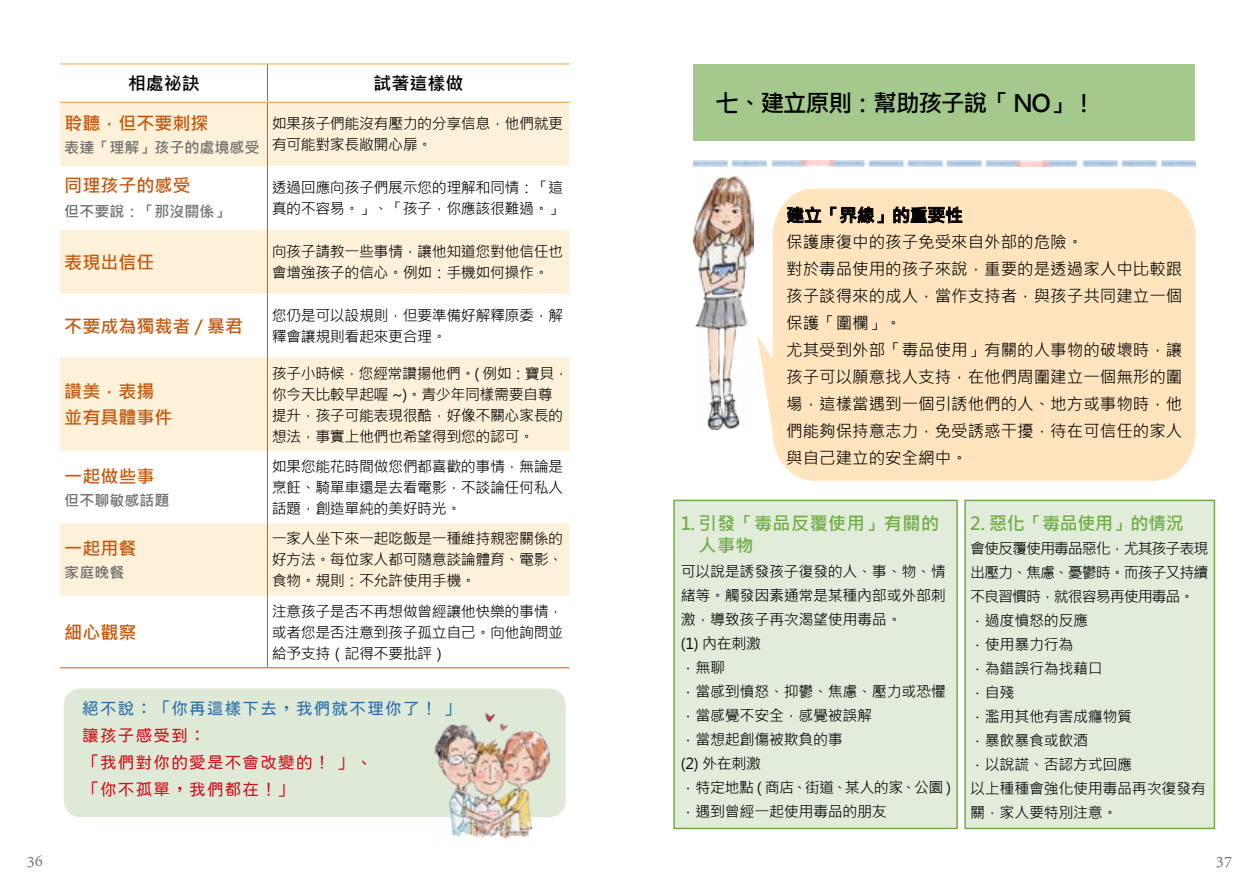
<style>
.page{position:relative;width:1259px;height:893px;background:#fff}
.page>*{position:absolute;margin:0;border:0;box-sizing:border-box;transform-origin:0 0}
.t1{font:700 24px "Microsoft Jheng Hei";letter-spacing:-.06em;color:#000}
.t2{font:700 18px/25.5px "Microsoft Jheng Hei";color:#c55a11}
.t3{font:700 18px "Microsoft Jheng Hei";color:#000}
.t4{font:700 18px/22.5px "Microsoft Jheng Hei";letter-spacing:.03em;color:#70ad47}
.t5{font:700 18px "Microsoft Jheng Hei";letter-spacing:-.02em;color:#70ad47}
.t6{font:18px "Adobe Devanagari";color:#767171}
.t7{font:16.5px/27px "Microsoft Jheng Hei";color:#000}
.t8{font:16.5px/27px "jf openhuninn 1.1";letter-spacing:.08em;color:#d0121b}
.t9{font:16.5px "jf openhuninn 1.1";letter-spacing:.08em;color:#296fab}
.t10{font:15px/24px "Microsoft Jheng Hei";letter-spacing:-.03em;color:#000}
.t11{font:700 15px "Microsoft Jheng Hei";color:#727171}
</style>
<div class="page">
<svg style="left:60px;top:103px;width:509px;height:492px;fill:#fdf1d9"></svg>
<div style="left:267px;top:102px;width:302px;height:64px;background:#fdf1d9"></div>
<hr style="left:267px;top:64px;width:1px;height:38px;background:#c55a11">
<hr style="left:267px;top:103px;width:1px;height:63px;background:#c55a11">
<hr style="left:267px;top:166px;width:1px;height:64px;background:#c55a11">
<hr style="left:267px;top:294px;width:1px;height:63px;background:#c55a11">
<hr style="left:267px;top:451px;width:1px;height:72px;background:#c55a11">
<hr style="left:267px;top:595px;width:1px;height:73px;background:#c55a11">
<hr style="left:267px;top:357px;width:1px;height:94px;background:#c55a11">
<hr style="left:267px;top:230px;width:1px;height:64px;background:#c55a11">
<hr style="left:267px;top:523px;width:1px;height:72px;background:#c55a11">
<hr style="left:60px;top:667px;width:207px;height:1px;background:#c55a11">
<hr style="left:267px;top:667px;width:302px;height:1px;background:#c55a11">
<hr style="left:60px;top:64px;width:207px;height:1px;background:#fc9f4c">
<hr style="left:267px;top:64px;width:302px;height:1px;background:#fc9f4c">
<hr style="left:60px;top:102px;width:207px;height:1px;background:#fc9f4c">
<hr style="left:267px;top:102px;width:302px;height:1px;background:#fc9f4c">
<div style="left:64px;top:688px;width:502px;height:129px;background:#dee9d8;border-radius:17px"></div>
<img style="left:434px;top:713px;width:120px;height:126px">
<div style="left:757px;top:189px;width:438px;height:292px;background:#ffe4bd"></div>
<div style="left:693px;top:64px;width:502px;height:76px;background:#a3c98c"></div>
<img style="left:693px;top:161px;width:502px;height:6px">
<img style="left:693px;top:176px;width:60px;height:254px">
<svg style="left:787px;top:206px;width:34px;height:17px"></svg>
<svg style="left:830px;top:206px;width:53px;height:17px"></svg>
<svg style="left:893px;top:207px;width:69px;height:16px"></svg>
<div style="left:673px;top:500px;width:285px;height:329px;background:#e1ecdb;border:2px solid #70ad47"></div>
<div style="left:964px;top:500px;width:251px;height:329px;background:#e1ecdb;border:2px solid #70ad47"></div>
<p class="t3" style="left:128px;top:72px;width:74px">相處祕訣</p>
<p class="t3" style="left:373px;top:72px;width:91px">試著這樣做</p>
<p class="t2" style="left:64px;top:111px;width:146px">聆聽，但不要刺探</p>
<p class="t11" style="left:64px;top:138px;width:196px">表達「理解」孩子的處境感受</p>
<p class="t10" style="left:272px;top:113px;width:293px;line-height:21px">如果孩子們能沒有壓力的分享信息，他們就更有可能對家長敞開心扉。</p>
<p class="t2" style="left:64px;top:173px;width:127px">同理孩子的感受</p>
<p class="t11" style="left:64px;top:202px;width:166px">但不要說：「那沒關係」</p>
<p class="t10" style="left:272px;top:177px;width:293px;line-height:21px">透過回應向孩子們展示您的理解和同情：「這真的不容易。」、「孩子，你應該很難過。」</p>
<p class="t2" style="left:64px;top:249px;width:91px">表現出信任</p>
<p class="t10" style="left:272px;top:241px;width:293px;line-height:21px">向孩子請教一些事情，讓他知道您對他信任也會增強孩子的信心。例如：手機如何操作。</p>
<p class="t2" style="left:64px;top:313px;width:180px">不要成為獨裁者 / 暴君</p>
<p class="t10" style="left:272px;top:305px;width:293px;line-height:21px">您仍是可以設規則，但要準備好解釋原委，解釋會讓規則看起來更合理。</p>
<p class="t2" style="left:64px;top:379px;width:109px">讚美，表揚並有具體事件</p>
<p class="t2" style="left:64px;top:463px;width:91px">一起做些事</p>
<p class="t11" style="left:64px;top:491px;width:106px">但不聊敏感話題</p>
<p class="t2" style="left:64px;top:536px;width:73px">一起用餐</p>
<p class="t11" style="left:64px;top:563px;width:61px">家庭晚餐</p>
<p class="t10" style="left:272px;top:362px;width:299px;line-height:21px">孩子小時候，您經常讚揚他們。( 例如：寶貝，你今天比較早起喔 ~)。青少年同樣需要自尊提升，孩子可能表現很酷，好像不關心家長的想法，事實上他們也希望得到您的認可。</p>
<p class="t10" style="left:272px;top:456px;width:293px;line-height:21px;text-align:justify">如果您能花時間做您們都喜歡的事情，無論是烹飪、騎單車還是去看電影，不談論任何私人話題，創造單純的美好時光。</p>
<p class="t10" style="left:272px;top:528px;width:293px;line-height:21px;text-align:justify">一家人坐下來一起吃飯是一種維持親密關係的好方法。每位家人都可隨意談論體育、電影、食物。規則：不允許使用手機。</p>
<p class="t10" style="left:272px;top:600px;width:293px;line-height:21px;text-align:justify">注意孩子是否不再想做曾經讓他快樂的事情，或者您是否注意到孩子孤立自己。向他詢問並給予支持（記得不要批評）</p>
<p class="t9" style="left:82px;top:697px;width:381px">絕不說：「你再這樣下去，我們就不理你了！ 」</p>
<p class="t8" style="left:82px;top:721px;width:291px">讓孩子感受到：<br>「我們對你的愛是不會改變的！ 」、「你不孤單，我們都在！」</p>
<p class="t2" style="left:64px;top:619px;width:73px">細心觀察</p>
<h1 class="t1" style="left:715px;top:88px;width:382px">七、建立原則：幫助孩子說「 NO」！</h1>
<p class="t3" style="left:786px;top:204px;width:178px">建立「界線」的重要性</p>
<p class="t7" style="left:786px;top:228px;width:397px">保護康復中的孩子免受來自外部的危險。<br>對於毒品使用的孩子來說，重要的是透過家人中比較跟孩子談得來的成人，當作支持者，與孩子共同建立一個保護「圍欄」。<br>尤其受到外部「毒品使用」有關的人事物的破壞時，讓孩子可以願意找人支持，在他們周圍建立一個無形的圍場，這樣當遇到一個引誘他們的人、地方或事物時，他們能夠保持意志力，免受誘惑干擾，待在可信任的家人與自己建立的安全網中。</p>
<p class="t4" style="left:681px;top:512px;width:260px">1. 引發「毒品反覆使用」有關的　人事物</p>
<p class="t10" style="left:681px;top:559px;width:277px">可以說是誘發孩子復發的人、事、物、情緒等。觸發因素通常是某種內部或外部刺激，導致孩子再次渴望使用毒品。<br>(1) 內在刺激<br>．無聊<br>．當感到憤怒、抑鬱、焦慮、壓力或恐懼．當感覺不安全，感覺被誤解<br>．當想起創傷被欺負的事<br>(2) 外在刺激<br>．特定地點（商店、街道、某人的家、公園）．遇到曾經一起使用毒品的朋友</p>
<p class="t5" style="left:970px;top:512px;width:215px">2. 惡化「毒品使用」的情況</p>
<p class="t10" style="left:970px;top:537px;width:240px">會使反覆使用毒品惡化，尤其孩子表現出壓力、焦慮、憂鬱時。而孩子又持續不良習慣時，就很容易再使用毒品。．過度憤怒的反應<br>．使用暴力行為<br>．為錯誤行為找藉口<br>．自殘<br>．濫用其他有害成癮物質<br>．暴飲暴食或飲酒<br>．以說謊、否認方式回應<br>以上種種會強化使用毒品再次復發有關，家人要特別注意。</p>
<p class="t6" style="left:27px;top:851px;width:18px">36</p>
<p class="t6" style="left:1215px;top:851px;width:18px">37</p>
</div>
